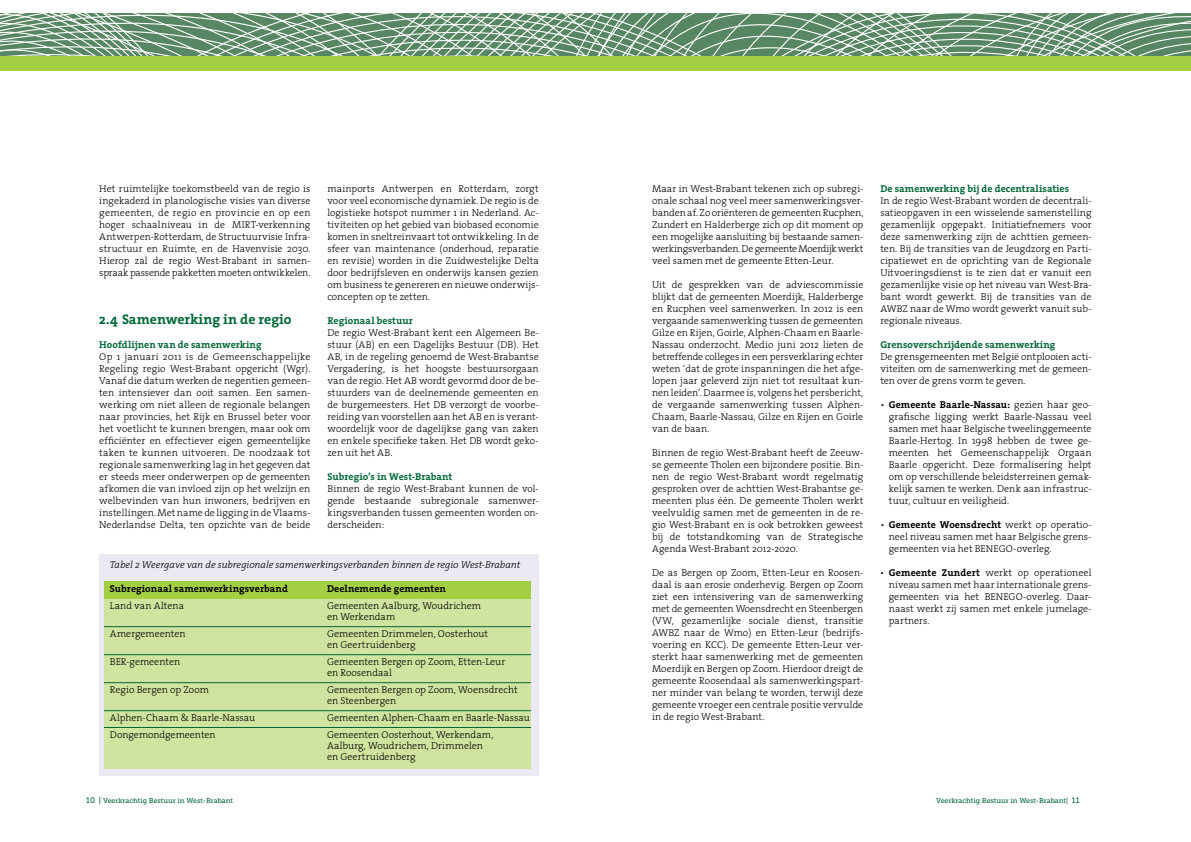
<style>
.page{position:relative;width:1191px;height:842px;background:#fff}
.page>*{position:absolute;margin:0;border:0;box-sizing:border-box;transform-origin:0 0}
.t1{font:700 14px "The Serif";letter-spacing:-.005em;color:#006838}
.t2{font:300 10px/12px "The Serif";color:#000;text-align:justify}
.t3{font:700 10px "The Serif";color:#006838}
.t4{font:italic 300 10px "The Serif";letter-spacing:-.005em;color:#000}
.t5{font:700 10px "The Serif";color:#000}
.t6{font:7px "Museo Slab 500";color:#006838}
.s1{font-weight:700}
.s2{font-size:8px}
</style>
<div class="page">
<div style="left:0;top:50px;width:1191px;height:20px;background:#a5cf42"></div>
<svg style="left:0;top:13px;width:1191px;height:42px;background:#81a48a"></svg>
<div style="left:99px;top:554px;width:440px;height:222px;background:#eae9f4"></div>
<div style="left:104px;top:581px;width:427px;height:187px;background:#d0e49f"></div>
<div style="left:104px;top:581px;width:427px;height:17px;background:#a5cf42"></div>
<hr style="left:104px;top:626px;width:427px;height:1px;background:#006838">
<hr style="left:104px;top:654px;width:427px;height:1px;background:#006838">
<hr style="left:104px;top:682px;width:427px;height:1px;background:#006838">
<hr style="left:104px;top:710px;width:427px;height:1px;background:#006838">
<hr style="left:104px;top:727px;width:427px;height:1px;background:#006838">
<p class="t2" style="left:99px;top:182px;width:213px">Het ruimtelijke toekomstbeeld van de regio is ingekaderd in planologische visies van diverse gemeenten, de regio en provincie en op een hoger schaalniveau in de MIRT-verkenning Antwerpen-Rotterdam, de Structuurvisie Infra&shy;structuur en Ruimte, en de Havenvisie 2030.<br>Hierop zal de regio West-Brabant in samen&shy;spraak passende pakketten moeten ontwikkelen.</p>
<h1 class="t1" style="left:99px;top:308px;width:194px">2.4 Samenwerking in de regio</h1>
<p class="t3" style="left:99px;top:336px;width:164px">Hoofdlijnen van de samenwerking</p>
<p class="t2" style="left:99px;top:350px;width:213px">Op 1 januari 2011 is de Gemeenschappelijke Regeling regio West-Brabant opgericht (Wgr).<br>Vanaf die datum werken de negentien gemeen&shy;ten intensiever dan ooit samen. Een samen&shy;werking om niet alleen de regionale belangen naar provincies, het Rijk en Brussel beter voor het voetlicht te kunnen brengen, maar ook om efficiënter en effectiever eigen gemeentelijke taken te kunnen uitvoeren. De noodzaak tot regionale samenwerking lag in het gegeven dat er steeds meer onderwerpen op de gemeenten afkomen die van invloed zijn op het welzijn en welbevinden van hun inwoners, bedrijven en instellingen.Metname de ligging indeVlaams-Nederlandse Delta, ten opzichte van de beide</p>
<p class="t2" style="left:327px;top:182px;width:213px">mainports Antwerpen en Rotterdam, zorgt voor veel economische dynamiek. De regio is de logistieke hotspot nummer 1 in Nederland. Ac&shy;tiviteiten op het gebied van biobased economie komen in sneltreinvaart tot ontwikkeling. In de sfeer van maintenance (onderhoud, reparatie en revisie) worden in die Zuidwestelijke Delta door bedrijfsleven en onderwijs kansen gezien om business te genereren en nieuwe onderwijs&shy;concepten op te zetten.</p>
<p class="t3" style="left:327px;top:312px;width:87px">Regionaal bestuur</p>
<p class="t2" style="left:327px;top:326px;width:213px">De regio West-Brabant kent een Algemeen Be&shy;stuur (AB) en een Dagelijks Bestuur (DB). Het AB, in de regeling genoemd de West-Brabantse Vergadering, is het hoogste bestuursorgaan van de regio. Het AB wordt gevormd door de be&shy;stuurders van de deelnemende gemeenten en de burgemeesters. Het DB verzorgt de voorbe&shy;reiding van voorstellen aan het AB en is verant&shy;woordelijk voor de dagelijkse gang van zaken en enkele specifieke taken. Het DB wordt geko&shy;zen uit het AB.</p>
<p class="t3" style="left:327px;top:468px;width:126px">Subregio’s in West-Brabant</p>
<p class="t2" style="left:327px;top:482px;width:213px">Binnen de regio West-Brabant kunnen de vol&shy;gende bestaande subregionale samenwer&shy;kingsverbanden tussen gemeenten worden on&shy;derscheiden:</p>
<p class="t4" style="left:110px;top:557px;width:412px">Tabel 2 Weergave van de subregionale samenwerkingsverbanden binnen de regio West-Brabant</p>
<p class="t5" style="left:110px;top:580px;width:179px">Subregionaal samenwerkingsverband</p>
<p class="t5" style="left:327px;top:580px;width:120px">Deelnemende gemeenten</p>
<p class="t2" style="left:110px;top:599px;width:76px">Land van Altena</p>
<p class="t2" style="left:327px;top:600px;width:156px;line-height:11px">Gemeenten Aalburg, Woudrichem en Werkendam</p>
<p class="t2" style="left:110px;top:627px;width:77px">Amergemeenten</p>
<p class="t2" style="left:327px;top:628px;width:163px;line-height:11px">Gemeenten Drimmelen, Oosterhout en Geertruidenberg</p>
<p class="t2" style="left:110px;top:655px;width:72px">BER-gemeenten</p>
<p class="t2" style="left:327px;top:656px;width:180px;line-height:11px">Gemeenten Bergen op Zoom, Etten-Leur en Roosendaal</p>
<p class="t2" style="left:110px;top:683px;width:100px">Regio Bergen op Zoom</p>
<p class="t2" style="left:327px;top:684px;width:192px;line-height:11px">Gemeenten Bergen op Zoom, Woensdrecht en Steenbergen</p>
<p class="t2" style="left:110px;top:711px;width:147px">Alphen-Chaam &amp; Baarle-Nassau</p>
<p class="t2" style="left:327px;top:711px;width:204px">Gemeenten Alphen-Chaam en Baarle-Nassau</p>
<p class="t2" style="left:110px;top:728px;width:107px">Dongemondgemeenten</p>
<p class="t2" style="left:327px;top:729px;width:168px;line-height:11px;text-align:left">Gemeenten Oosterhout, Werkendam,<br>Aalburg, Woudrichem, Drimmelen en Geertruidenberg</p>
<p class="t2" style="left:652px;top:182px;width:213px">Maar in West-Brabant tekenen zich op subregi&shy;onale schaal nog veel meer samenwerkingsver&shy;banden af. Zo oriënteren de gemeenten Rucphen, Zundert en Halderberge zich op dit moment op een mogelijke aansluiting bij bestaande samen&shy;werkingsverbanden.DegemeenteMoerdijkwerkt veel samen met de gemeente Etten-Leur.</p>
<p class="t2" style="left:652px;top:278px;width:213px">Uit de gesprekken van de adviescommissie blijkt dat de gemeenten Moerdijk, Halderberge en Rucphen veel samenwerken. In 2012 is een vergaande samenwerking tussen de gemeenten Gilze en Rijen, Goirle, Alphen-Chaam en Baarle-Nassau onderzocht. Medio juni 2012 lieten de betreffende colleges in een persverklaring echter weten ‘dat de grote inspanningen die het afge&shy;lopen jaar geleverd zijn niet tot resultaat kun&shy;nen leiden’. Daarmee is, volgens het persbericht, de vergaande samenwerking tussen Alphen-Chaam, Baarle-Nassau, Gilze en Rijen en Goirle van de baan.</p>
<p class="t2" style="left:652px;top:446px;width:213px">Binnen de regio West-Brabant heeft de Zeeuw&shy;se gemeente Tholen een bijzondere positie. Bin&shy;nen de regio West-Brabant wordt regelmatig gesproken over de achttien West-Brabantse ge&shy;meenten plus één. De gemeente Tholen werkt veelvuldig samen met de gemeenten in de re&shy;gio West-Brabant en is ook betrokken geweest bij de totstandkoming van de Strategische Agenda West-Brabant 2012-2020.</p>
<p class="t2" style="left:652px;top:566px;width:213px">De as Bergen op Zoom, Etten-Leur en Roosen&shy;daal is aan erosie onderhevig. Bergen op Zoom ziet een intensivering van de samenwerking met de gemeenten Woensdrecht en Steenbergen (VW, gezamenlijke sociale dienst, transitie AWBZ naar de Wmo) en Etten-Leur (bedrijfs&shy;voering en KCC). De gemeente Etten-Leur ver&shy;sterkt haar samenwerking met de gemeenten Moerdijk en Bergen op Zoom. Hierdoor dreigt de gemeente Roosendaal als samenwerkingspart&shy;ner minder van belang te worden, terwijl deze gemeente vroeger een centrale positie vervulde in de regio West-Brabant.</p>
<p class="t3" style="left:880px;top:180px;width:190px">De samenwerking bij de decentralisaties</p>
<p class="t2" style="left:880px;top:194px;width:213px">In de regio West-Brabant worden de decentrali&shy;satieopgaven in een wisselende samenstelling gezamenlijk opgepakt. Initiatiefnemers voor deze samenwerking zijn de achttien gemeen&shy;ten. Bij de transities van de Jeugdzorg en Parti&shy;cipatiewet en de oprichting van de Regionale Uitvoeringsdienst is te zien dat er vanuit een gezamenlijke visie op het niveau van West-Bra&shy;bant wordt gewerkt. Bij de transities van de AWBZ naar de Wmo wordt gewerkt vanuit sub&shy;regionale niveaus.</p>
<p class="t3" style="left:880px;top:336px;width:177px">Grensoverschrijdende samenwerking</p>
<p class="t2" style="left:880px;top:350px;width:213px">De grensgemeenten met België ontplooien acti&shy;viteiten om de samenwerking met de gemeen&shy;ten over de grens vorm te geven.</p>
<p class="t2" style="left:888px;top:398px;width:204px;text-indent:-8px">• <span class="s1">Gemeente Baarle-Nassau:</span> gezien haar geo&shy;grafische ligging werkt Baarle-Nassau veel samen met haar Belgische tweelinggemeente Baarle-Hertog. In 1998 hebben de twee ge&shy;meenten het Gemeenschappelijk Orgaan Baarle opgericht. Deze formalisering helpt om op verschillende beleidsterreinen gemak&shy;kelijk samen te werken. Denk aan infrastruc&shy;tuur, cultuur en veiligheid.</p>
<p class="t2" style="left:889px;top:518px;width:204px;text-indent:-8px">• <span class="s1">Gemeente Woensdrecht</span> werkt op operatio&shy;neel niveau samen met haar Belgische grens&shy;gemeenten via het BENEGO-overleg.</p>
<p class="t2" style="left:888px;top:566px;width:204px;text-indent:-8px">• <span class="s1">Gemeente Zundert</span> werkt op operationeel niveau samen met haar internationale grens&shy;gemeenten via het BENEGO-overleg. Daar&shy;naast werkt zij samen met enkele jumelage&shy;partners.</p>
<p class="t6" style="left:86px;top:797px;width:148px"><span class="s2">10 |</span> Veerkrachtig Bestuur in West-Brabant</p>
<p class="t6" style="left:936px;top:797px;width:145px">Veerkrachtig Bestuur in West-Brabant| <span class="s2">11</span></p>
</div>
